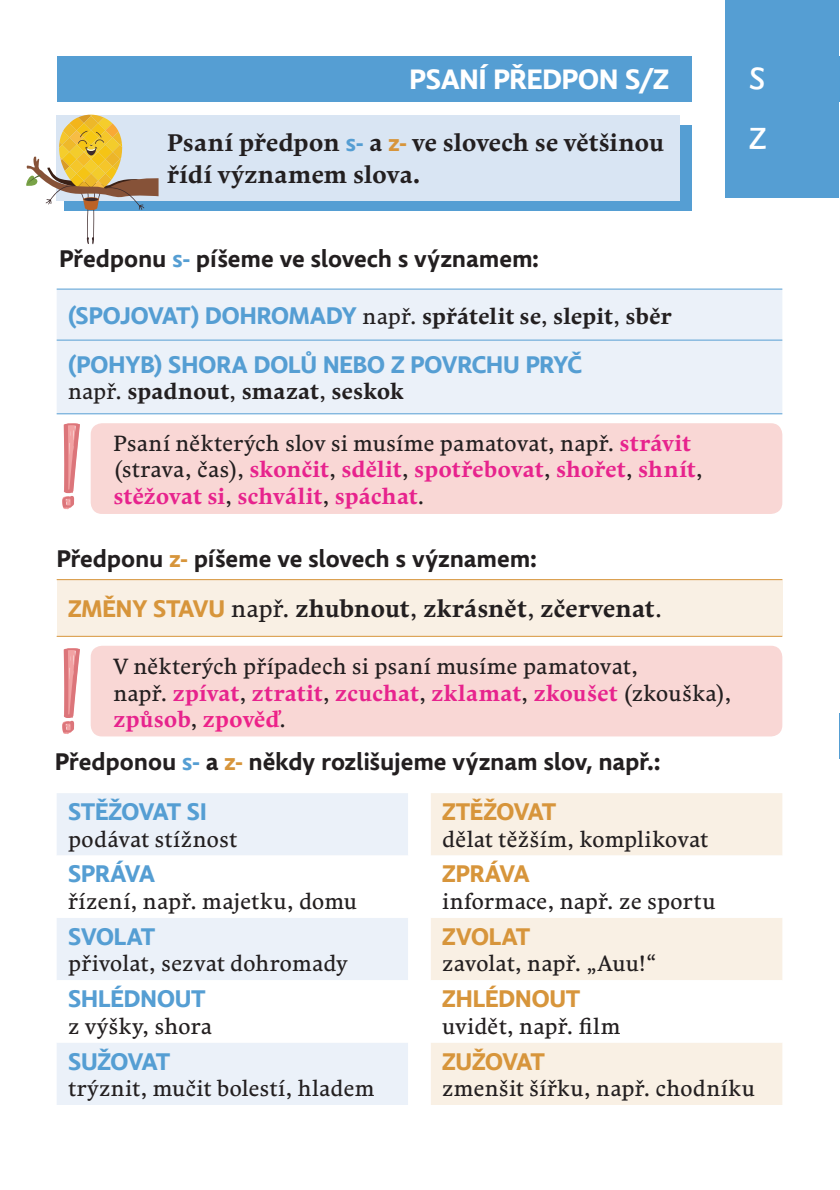
<style>
.page{position:relative;width:840px;height:1190px;background:#fff}
.page>*{position:absolute;margin:0;border:0;box-sizing:border-box;transform-origin:0 0}
.t1{font:48px "Sassoon Infant CZ VK";color:#fff}
.t2{font:700 28px "Comenia Sans";color:#fff}
.t3{font:700 24px "Comenia Sans";letter-spacing:-.005em;color:#231f20}
.t4{font:700 24px "Comenia Serif";letter-spacing:.005em;color:#231f20}
.t5{font:700 24px "Comenia Sans";letter-spacing:-.005em;color:#559ed3}
.t6{font:700 24px "Comenia Sans";letter-spacing:-.005em;color:#d7953b}
.t7{font:22px/26.4px "Comenia Serif";letter-spacing:.005em;color:#231f20}
.t8{font:700 22px/26.4px "Comenia Serif";letter-spacing:.005em;color:#e7238d}
.t9{font:700 22px "Comenia Serif";letter-spacing:.005em;color:#231f20}
.s1{font-family:"Comenia Sans";color:#559ed3}
.s2{font-family:"Comenia Sans";color:#d7953b}
.s3{color:#559ed3}
.s4{font-family:"Comenia Sans";font-size:24px;color:#559ed3}
.s5{font-weight:400}
.s6{font-weight:400;color:#231f20}
.s7{color:#d7953b}
.s8{font-weight:700;color:#e7238d}
.s9{font-weight:700;color:#ed2289}
</style>
<div class="page">
<div style="left:64px;top:125px;width:628px;height:85px;background:#559ed3"></div>
<div style="left:57px;top:116px;width:623px;height:85px;background:#d9e5f3"></div>
<div style="left:91px;top:423px;width:691px;height:91px;background:#f9d7d5;border-radius:11px"></div>
<div style="left:91px;top:646px;width:691px;height:90px;background:#f9d7d5;border-radius:11px"></div>
<hr style="left:839px;top:56px;width:1px;height:46px;background:#559ed3">
<hr style="left:839px;top:714px;width:1px;height:45px;background:#559ed3">
<div style="left:726px;top:0;width:113px;height:198px;background:#559ed3"></div>
<div style="left:57px;top:56px;width:635px;height:46px;background:#559ed3"></div>
<svg style="left:26px;top:115px;width:133px;height:129px"></svg>
<div style="left:57px;top:793px;width:351px;height:312px;background:#ebf1f9"></div>
<div style="left:431px;top:793px;width:351px;height:312px;background:#f9f0e4"></div>
<svg style="left:57px;top:856px;width:351px;height:187px"></svg>
<svg style="left:431px;top:856px;width:351px;height:187px"></svg>
<div style="left:57px;top:290px;width:725px;height:123px;background:#ebf1f9"></div>
<hr style="left:57px;top:289px;width:725px;height:1px;background:#559ed3">
<hr style="left:57px;top:340px;width:725px;height:1px;background:#559ed3">
<hr style="left:57px;top:413px;width:725px;height:1px;background:#559ed3">
<div style="left:57px;top:580px;width:725px;height:56px;background:#f9f0e4"></div>
<hr style="left:57px;top:579px;width:725px;height:1px;background:#d7953b">
<hr style="left:57px;top:636px;width:725px;height:1px;background:#d7953b">
<svg style="left:62px;top:423px;width:18px;height:86px"></svg>
<svg style="left:62px;top:648px;width:18px;height:86px"></svg>
<p class="t2" style="left:410px;top:63px;width:261px">PSANÍ PŘEDPON S/Z</p>
<h1 class="t1" style="left:748px;top:44px;width:19px">s</h1>
<p class="t4" style="left:167px;top:128px;width:499px">Psaní předpon <span class="s1">s-</span> a <span class="s2">z-</span> ve slovech se většinou</p>
<h1 class="t1" style="left:748px;top:104px;width:20px">z</h1>
<p class="t4" style="left:167px;top:160px;width:255px">řídí významem slova.</p>
<p class="t3" style="left:60px;top:245px;width:481px">Předponu <span class="s3">s-</span> píšeme ve slovech s významem:</p>
<p class="t9" style="left:68px;top:303px;width:605px"><span class="s4">(SPOJOVAT) DOHROMADY</span> <span class="s5">např.</span> spřátelit se<span class="s5">,</span> slepit<span class="s5">,</span> sběr</p>
<p class="t5" style="left:68px;top:350px;width:515px">(POHYB) SHORA DOLŮ NEBO Z POVRCHU PRYČ</p>
<p class="t9" style="left:68px;top:379px;width:337px"><span class="s5">např.</span> spadnout<span class="s5">,</span> smazat<span class="s5">,</span> seskok</p>
<p class="t8" style="left:113px;top:430px;width:591px"><span class="s6">Psaní některých slov si musíme pamatovat, např.</span> strávit <span class="s6">(strava, čas),</span> skončit<span class="s6">,</span> sdělit<span class="s6">,</span> spotřebovat<span class="s6">,</span> shořet<span class="s6">,</span> shnít<span class="s6">, </span>stěžovat si<span class="s6">,</span> schválit<span class="s6">,</span> spáchat<span class="s6">.</span></p>
<p class="t3" style="left:57px;top:545px;width:482px">Předponu <span class="s7">z-</span> píšeme ve slovech s významem:</p>
<p class="t4" style="left:68px;top:595px;width:596px"><span class="s2">ZMĚNY STAVU</span> <span class="s5">např.</span> zhubnout<span class="s5">,</span> zkrásnět<span class="s5">,</span> zčervenat<span class="s5">.</span></p>
<p class="t7" style="left:113px;top:653px;width:620px">V některých případech si psaní musíme pamatovat,<br>např. <span class="s8">zpívat</span>, <span class="s8">ztratit</span>, <span class="s8">zcuchat</span>, <span class="s8">zklamat</span>, <span class="s8">zkoušet</span> (zkouška), <span class="s8">způsob</span>, <span class="s9">zpověď</span>.</p>
<p class="t3" style="left:55px;top:748px;width:607px">Předponou <span class="s3">s-</span> a <span class="s7">z-</span> někdy rozlišujeme význam slov, např.:</p>
<p class="t5" style="left:68px;top:798px;width:140px">STĚŽOVAT SI</p>
<p class="t7" style="left:68px;top:826px;width:170px">podávat stížnost</p>
<p class="t5" style="left:68px;top:860px;width:88px">SPRÁVA</p>
<p class="t7" style="left:68px;top:888px;width:290px">řízení, např. majetku, domu</p>
<p class="t5" style="left:68px;top:923px;width:88px">SVOLAT</p>
<p class="t7" style="left:68px;top:950px;width:281px">přivolat, sezvat dohromady</p>
<p class="t5" style="left:68px;top:985px;width:139px">SHLÉDNOUT</p>
<p class="t7" style="left:68px;top:1013px;width:145px">z výšky, shora</p>
<p class="t5" style="left:68px;top:1047px;width:103px">SUŽOVAT</p>
<p class="t7" style="left:68px;top:1075px;width:308px">trýznit, mučit bolestí, hladem</p>
<p class="t6" style="left:442px;top:798px;width:115px">ZTĚŽOVAT</p>
<p class="t7" style="left:442px;top:826px;width:267px">dělat těžším, komplikovat</p>
<p class="t6" style="left:442px;top:860px;width:89px">ZPRÁVA</p>
<p class="t7" style="left:442px;top:888px;width:275px">informace, např. ze sportu</p>
<p class="t6" style="left:442px;top:923px;width:89px">ZVOLAT</p>
<p class="t7" style="left:442px;top:950px;width:216px">zavolat, např. „Auu!“</p>
<p class="t6" style="left:442px;top:985px;width:139px">ZHLÉDNOUT</p>
<p class="t7" style="left:442px;top:1013px;width:180px">uvidět, např. film</p>
<p class="t6" style="left:442px;top:1047px;width:104px">ZUŽOVAT</p>
<p class="t7" style="left:442px;top:1075px;width:314px">zmenšit šířku, např. chodníku</p>
</div>
